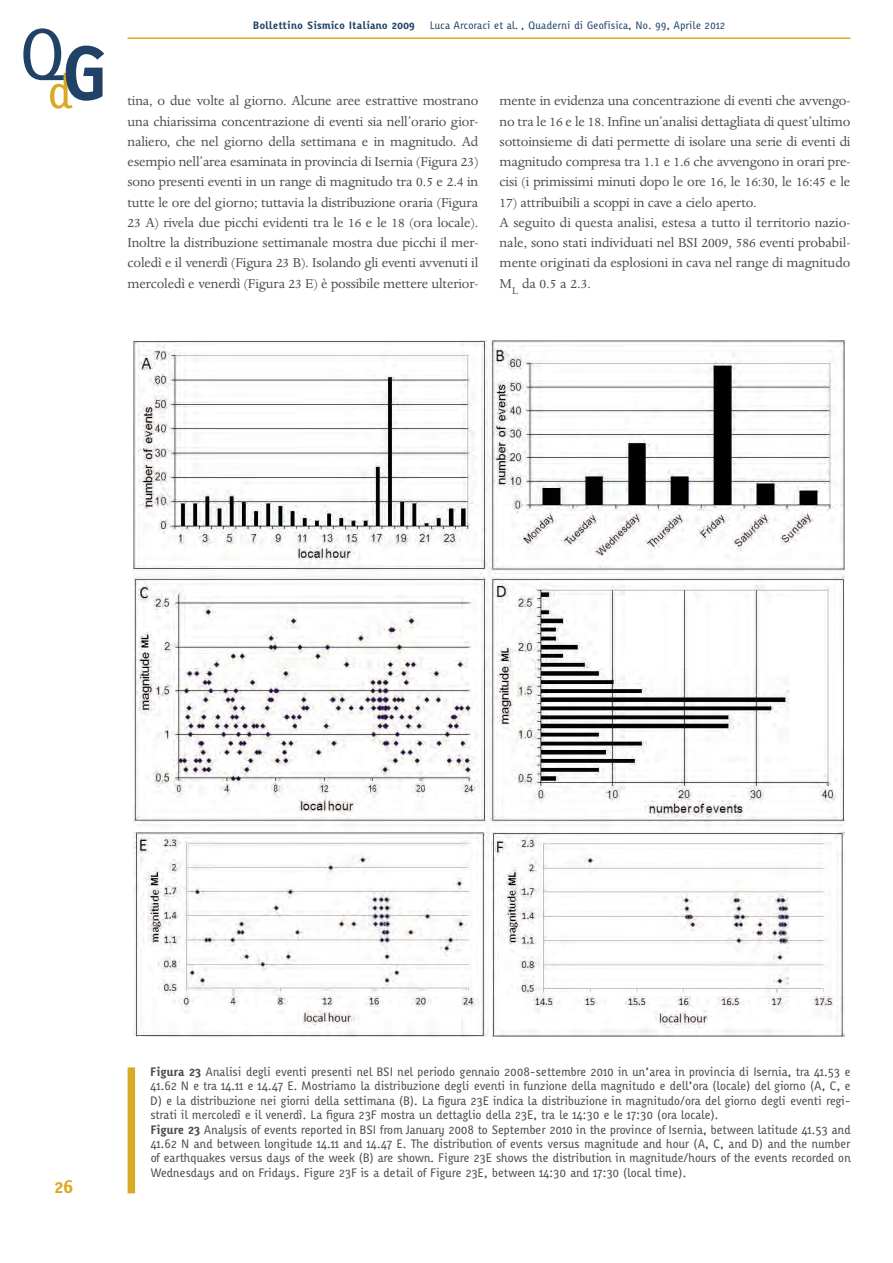
<style>
.page{position:relative;width:893px;height:1263px;background:#fff}
.page>*{position:absolute;margin:0;border:0;box-sizing:border-box;transform-origin:0 0}
.t1{font:700 18px "Karbid";color:#d9ab25}
.t2{font:15px/20.2px "Dante";color:#4b4c4d;text-align:justify}
.t3{font:12px/14.4px "Karbid";letter-spacing:-.015em;color:#4b4c4d}
.t4{font:10.5px "Karbid";color:#1f4266}
.t5{font:700 10.5px "Karbid";color:#1f4266}
.s1{font-weight:700}
</style>
<div class="page">
<hr style="left:128px;top:38px;width:722px;height:1px;background:#d9ab25">
<svg style="left:23px;top:28px;width:81px;height:81px"></svg>
<div style="left:128px;top:1067px;width:7px;height:126px;background:#d9ab25"></div>
<img style="left:133px;top:340px;width:712px;height:697px">
<p class="t5" style="left:253px;top:20px;width:163px">Bollettino Sismico Italiano 2009</p>
<p class="t4" style="left:430px;top:20px;width:297px">Luca Arcoraci et al. , Quaderni di Geofisica, No. 99, Aprile 2012</p>
<p class="t2" style="left:128px;top:92px;width:352px">tina, o due volte al giorno. Alcune aree estrattive mostrano una chiarissima concentrazione di eventi sia nell’orario gior&shy;naliero, che nel giorno della settimana e in magnitudo. Ad esempio nell’area esaminata in provincia di Isernia (Figura 23) sono presenti eventi in un range di magnitudo tra 0.5 e 2.4 in tutte le ore del giorno; tuttavia la distribuzione oraria (Figura 23 A) rivela due picchi evidenti tra le 16 e le 18 (ora locale).<br>Inoltre la distribuzione settimanale mostra due picchi il mer&shy;coledì e il venerdì (Figura 23 B). Isolando gli eventi avvenuti il mercoledì e venerdì (Figura 23 E) è possibile mettere ulterior-</p>
<p class="t2" style="left:500px;top:92px;width:352px">mente in evidenza una concentrazione di eventi che avvengo&shy;no tra le 16 e le 18. Infine un’analisi dettagliata di quest’ultimo sottoinsieme di dati permette di isolare una serie di eventi di magnitudo compresa tra 1.1 e 1.6 che avvengono in orari pre&shy;cisi (i primissimi minuti dopo le ore 16, le 16:30, le 16:45 e le</p>
<p class="t2" style="left:500px;top:193px;width:352px;text-align:left">17) attribuibili a scoppi in cave a cielo aperto.<br>A seguito di questa analisi, estesa a tutto il territorio nazio&shy;nale, sono stati individuati nel BSI 2009, 586 eventi probabil&shy;mente originati da esplosioni in cava nel range di magnitudo M<sub>L</sub> da 0.5 a 2.3.</p>
<p class="t1" style="left:54px;top:1176px;width:20px">26</p>
<p class="t3" style="left:150px;top:1065px;width:702px"><span class="s1">Figura 23</span> Analisi degli eventi presenti nel BSI nel periodo gennaio 2008-settembre 2010 in un’area in provincia di Isernia, tra 41.53 e 41.62 N e tra 14.11 e 14.47 E. Mostriamo la distribuzione degli eventi in funzione della magnitudo e dell’ora (locale) del giorno (A, C, e D) e la distribuzione nei giorni della settimana (B). La figura 23E indica la distribuzione in magnitudo/ora del giorno degli eventi regi&shy;strati il mercoledì e il venerdì. La figura 23F mostra un dettaglio della 23E, tra le 14:30 e le 17:30 (ora locale).<br><span class="s1">Figure 23</span> Analysis of events reported in BSI from January 2008 to September 2010 in the province of Isernia, between latitude 41.53 and 41.62 N and between longitude 14.11 and 14.47 E. The distribution of events versus magnitude and hour (A, C, and D) and the number of earthquakes versus days of the week (B) are shown. Figure 23E shows the distribution in magnitude/hours of the events recorded on Wednesdays and on Fridays. Figure 23F is a detail of Figure 23E, between 14:30 and 17:30 (local time).</p>
</div>
